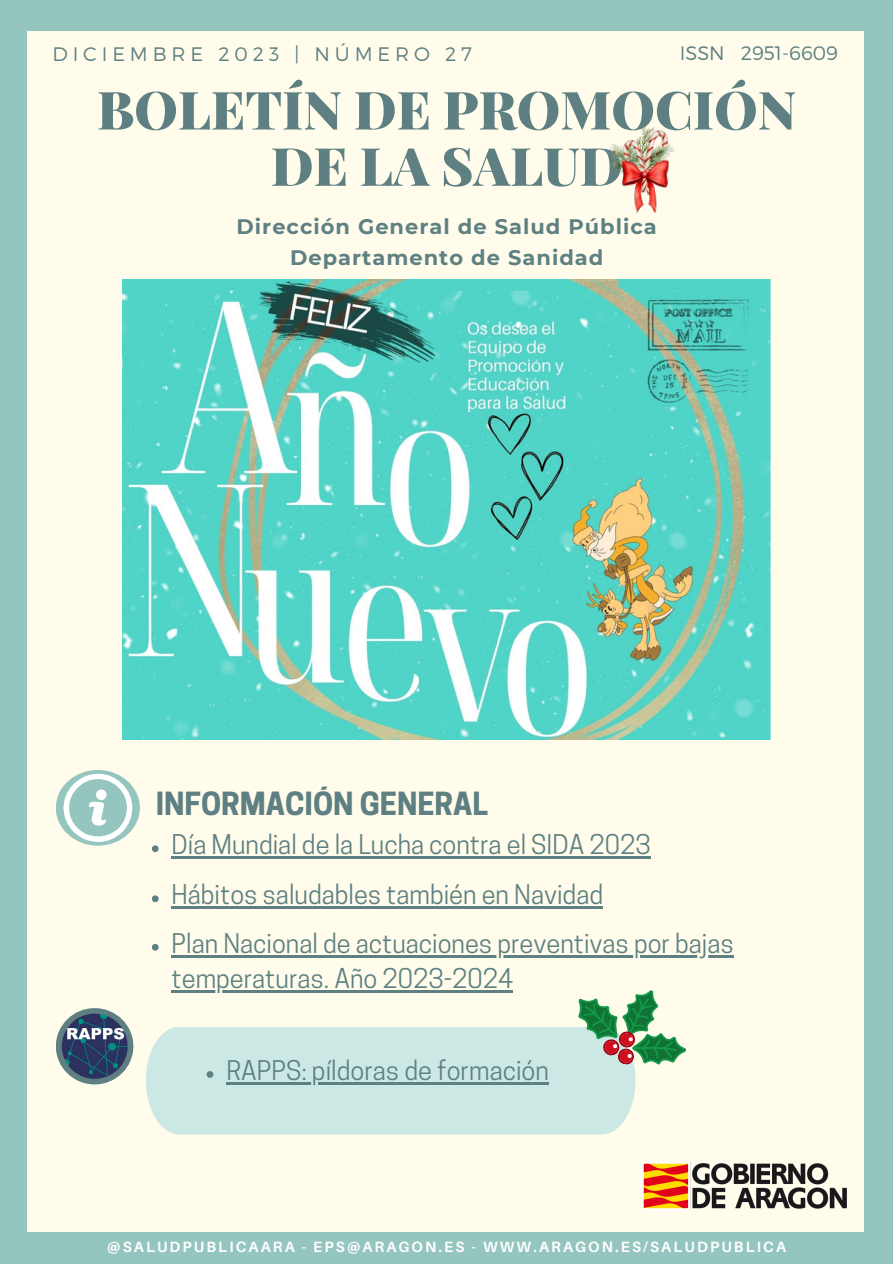
<style>
.page{position:relative;width:893px;height:1264px;background:#fff}
.page>*{position:absolute;margin:0;border:0;box-sizing:border-box;transform-origin:0 0}
.t1{font:900 52.8px/56.2px "Playfair Display";color:#5e8082;text-align:center}
.t2{font:700 30px "Cooper Hewitt";color:#5e8082}
.t3{font:25.5px/34.8px "Cooper Hewitt";color:#5e8082}
.t4{font:700 21px/30.3px "Montserrat";letter-spacing:.05em;color:#5e8082;text-align:center}
.t5{font:300 19.5px "Montserrat";letter-spacing:.25em;color:#5e8082}
.t6{font:300 19.5px "Montserrat";color:#5e8082}
.t7{font:700 14.85px "Aileron";letter-spacing:.14em;color:#fff}
</style>
<div class="page">
<div style="left:0;top:0;width:892px;height:1263px;background:#94c5be"></div>
<div style="left:27px;top:32px;width:836px;height:1199px;background:#fffceb"></div>
<img style="left:642px;top:1161px;width:204px;height:49px">
<div style="left:56px;top:770px;width:84px;height:75px;background:#94c5be;border-radius:50%"></div>
<svg style="left:64px;top:773px;width:68px;height:68px"></svg>
<div style="left:56px;top:1008px;width:77px;height:76px;background:#5e8082;border-radius:50%"></div>
<img style="left:60px;top:1012px;width:69px;height:68px">
<svg style="left:146px;top:990px;width:540px;height:144px"></svg>
<img style="left:122px;top:279px;width:648px;height:460px">
<svg style="left:152px;top:845px;width:7px;height:7px"></svg>
<hr style="left:171px;top:856px;width:479px;height:2px;background:#5e8082">
<svg style="left:152px;top:895px;width:7px;height:7px"></svg>
<hr style="left:171px;top:906px;width:432px;height:2px;background:#5e8082">
<svg style="left:152px;top:943px;width:7px;height:7px"></svg>
<hr style="left:171px;top:955px;width:562px;height:2px;background:#5e8082">
<hr style="left:171px;top:990px;width:342px;height:2px;background:#5e8082">
<img style="left:608px;top:126px;width:67px;height:88px">
<p class="t5" style="left:52px;top:42px;width:421px">DICIEMBRE 2023 | NÚMERO 27</p>
<p class="t6" style="left:679px;top:40px;width:160px">ISSN 2951-6609</p>
<p class="t1" style="left:97px;top:80px;width:700px">BOLETÍN DE PROMOCIÓN<br>DE LA SALUD</p>
<p class="t4" style="left:236px;top:211px;width:422px">Dirección General de Salud Pública<br>Departamento de Sanidad</p>
<p class="t2" style="left:156px;top:792px;width:334px">INFORMACIÓN GENERAL</p>
<p class="t3" style="left:171px;top:830px;width:480px">Día Mundial de la Lucha contra el SIDA 2023</p>
<p class="t3" style="left:171px;top:880px;width:433px">Hábitos saludables también en Navidad</p>
<p class="t3" style="left:171px;top:929px;width:563px">Plan Nacional de actuaciones preventivas por bajas temperaturas. Año 2023-2024</p>
<p class="t3" style="left:226px;top:1056px;width:324px">RAPPS: píldoras de formación</p>
<p class="t7" style="left:107px;top:1236px;width:680px">@SALUDPUBLICAARA - EPS@ARAGON.ES - WWW.ARAGON.ES/SALUDPUBLICA</p>
</div>
